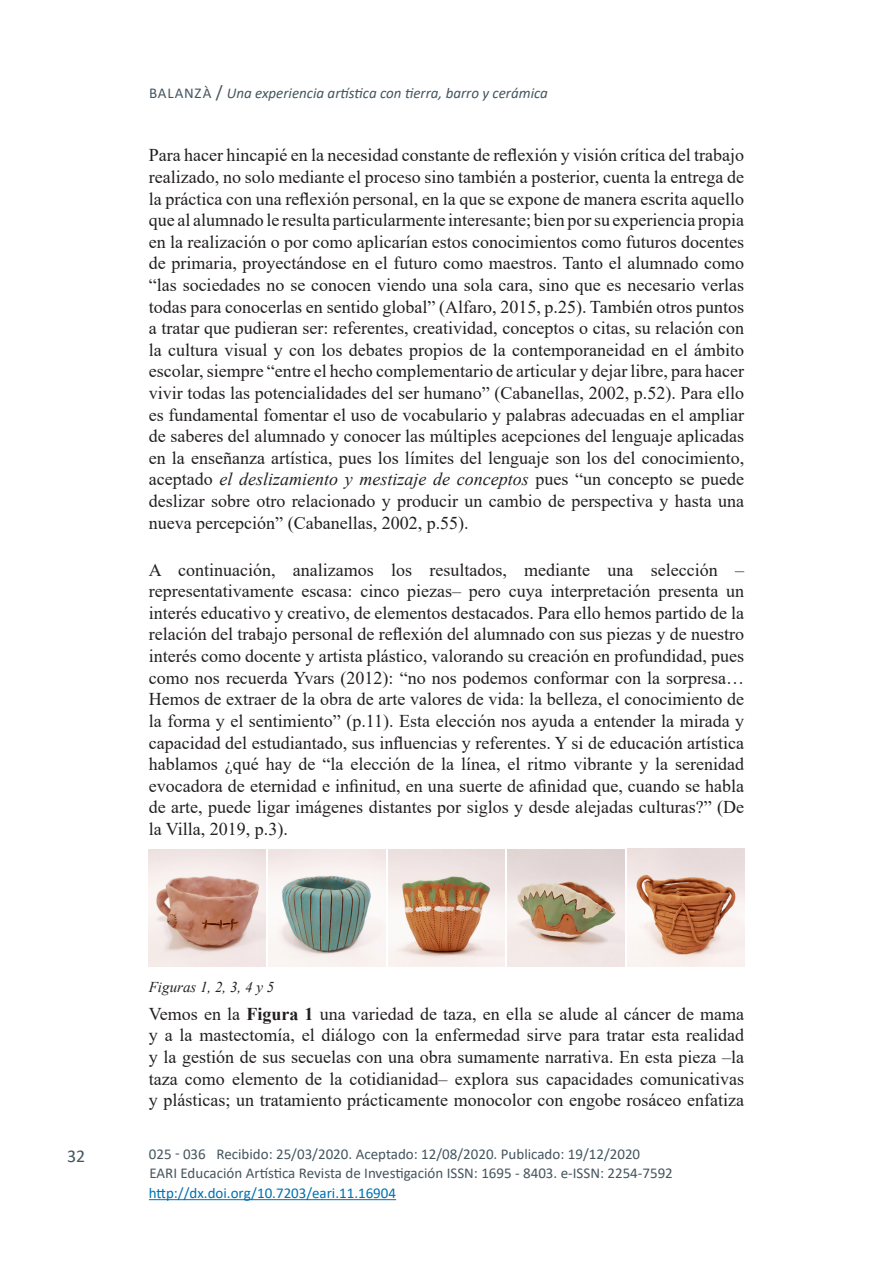
<style>
.page{position:relative;width:893px;height:1263px;background:#fff}
.page>*{position:absolute;margin:0;border:0;box-sizing:border-box;transform-origin:0 0}
.texto_normal{font:18px/21.6px "Times New Roman";color:#231f20;text-align:justify}
.t1{font:18px "Calibri";color:#45555f}
.Publicacion{font:15px "Calibri";color:#45555f}
.Cabacera_Izquierda{font:italic 15px "Calibri";color:#45555f}
.DOI_izquierda{font:15px "Calibri";color:#0070af}
.Pies_foto{font:italic 15px "Times New Roman";color:#231f20}
.s1{font-style:normal}
.s2{font-style:normal;font-size:18px}
.s3{font-style:italic}
.s4{font-weight:700}
</style>
<div class="page">
<img style="left:149px;top:850px;width:116px;height:116px">
<img style="left:268px;top:850px;width:117px;height:116px">
<img style="left:388px;top:850px;width:117px;height:116px">
<img style="left:508px;top:850px;width:116px;height:116px">
<img style="left:627px;top:849px;width:117px;height:117px">
<hr style="left:149px;top:1199px;width:247px;height:1px;background:#0070af">
<p class="t1" style="left:67px;top:1143px;width:20px">32</p>
<p class="Cabacera_Izquierda" style="left:149px;top:82px;width:400px"><span class="s1">BALANZÀ</span> <span class="s2">/</span> Una experiencia artística con tierra, barro y cerámica</p>
<p class="texto_normal" style="left:149px;top:144px;width:597px">Para hacer hincapié en la necesidad constante de reflexión y visión crítica del trabajo realizado, no solo mediante el proceso sino también a posterior, cuenta la entrega de la práctica con una reflexión personal, en la que se expone de manera escrita aquello que al alumnado le resulta particularmente interesante; bien por su experiencia propia en la realización o por como aplicarían estos conocimientos como futuros docentes de primaria, proyectándose en el futuro como maestros. Tanto el alumnado como “las sociedades no se conocen viendo una sola cara, sino que es necesario verlas todas para conocerlas en sentido global” (Alfaro, 2015, p.25). También otros puntos a tratar que pudieran ser: referentes, creatividad, conceptos o citas, su relación con la cultura visual y con los debates propios de la contemporaneidad en el ámbito escolar, siempre “entre el hecho complementario de articular y dejar libre, para hacer vivir todas las potencialidades del ser humano” (Cabanellas, 2002, p.52). Para ello es fundamental fomentar el uso de vocabulario y palabras adecuadas en el ampliar de saberes del alumnado y conocer las múltiples acepciones del lenguaje aplicadas en la enseñanza artística, pues los límites del lenguaje son los del conocimiento, aceptado <span class="s3">el deslizamiento y mestizaje de conceptos</span> pues “un concepto se puede deslizar sobre otro relacionado y producir un cambio de perspectiva y hasta una nueva percepción” (Cabanellas, 2002, p.55).</p>
<p class="texto_normal" style="left:149px;top:558px;width:597px">A continuación, analizamos los resultados, mediante una selección – representativamente escasa: cinco piezas– pero cuya interpretación presenta un interés educativo y creativo, de elementos destacados. Para ello hemos partido de la relación del trabajo personal de reflexión del alumnado con sus piezas y de nuestro interés como docente y artista plástico, valorando su creación en profundidad, pues como nos recuerda Yvars (2012): “no nos podemos conformar con la sorpresa… Hemos de extraer de la obra de arte valores de vida: la belleza, el conocimiento de la forma y el sentimiento” (p.11). Esta elección nos ayuda a entender la mirada y capacidad del estudiantado, sus influencias y referentes. Y si de educación artística hablamos ¿qué hay de “la elección de la línea, el ritmo vibrante y la serenidad evocadora de eternidad e infinitud, en una suerte de afinidad que, cuando se habla de arte, puede ligar imágenes distantes por siglos y desde alejadas culturas?” (De la Villa, 2019, p.3).</p>
<p class="Pies_foto" style="left:149px;top:977px;width:127px">Figuras 1, 2, 3, 4 y 5</p>
<p class="texto_normal" style="left:149px;top:1002px;width:597px">Vemos en la <span class="s4">Figura 1</span> una variedad de taza, en ella se alude al cáncer de mama y a la mastectomía, el diálogo con la enfermedad sirve para tratar esta realidad y la gestión de sus secuelas con una obra sumamente narrativa. En esta pieza –la taza como elemento de la cotidianidad– explora sus capacidades comunicativas y plásticas; un tratamiento prácticamente monocolor con engobe rosáceo enfatiza</p>
<p class="Publicacion" style="left:216px;top:1144px;width:425px">Recibido: 25/03/2020. Aceptado: 12/08/2020. Publicado: 19/12/2020</p>
<p class="Publicacion" style="left:149px;top:1144px;width:59px">025 - 036</p>
<p class="DOI_izquierda" style="left:149px;top:1182px;width:249px">http://dx.doi.org/10.7203/eari.11.16904</p>
<p class="Publicacion" style="left:149px;top:1162px;width:525px">EARI Educación Artística Revista de Investigación ISSN: 1695 - 8403. e-ISSN: 2254-7592</p>
</div>
